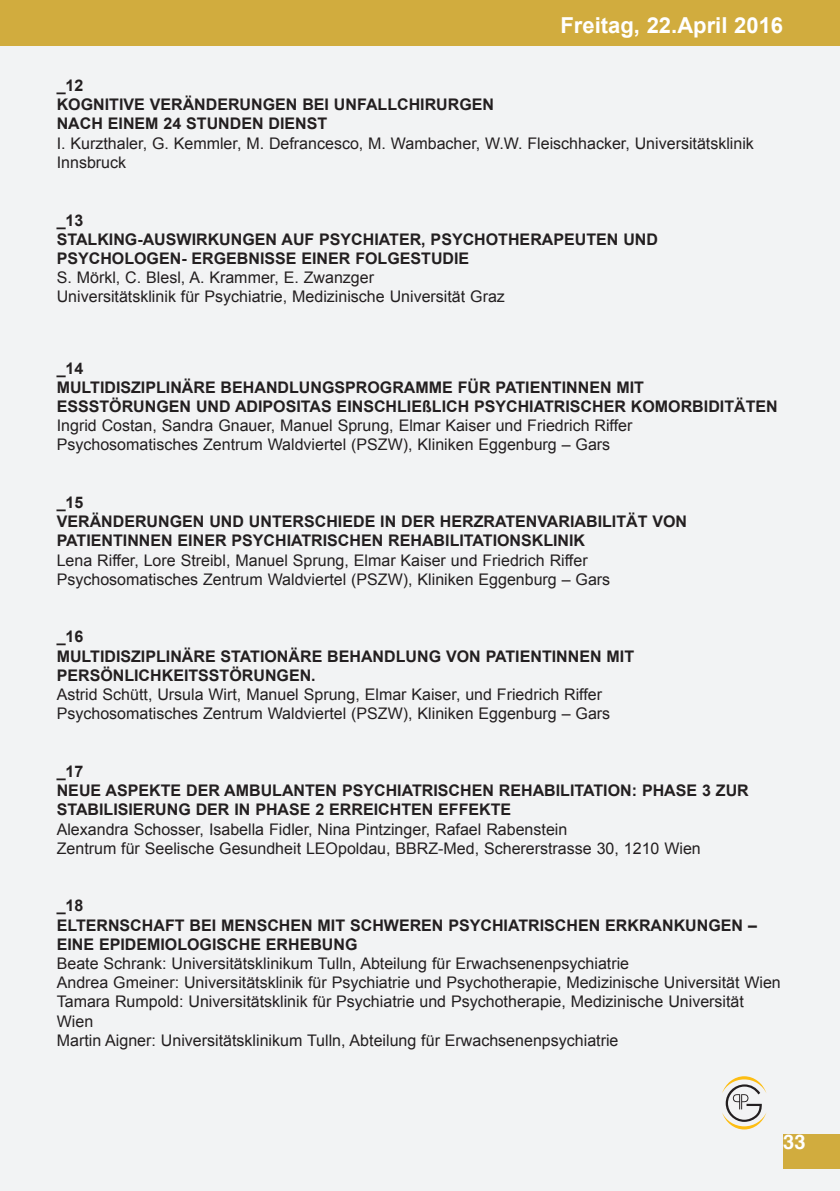
<style>
.page{position:relative;width:840px;height:1191px;background:#fff}
.page>*{position:absolute;margin:0;border:0;box-sizing:border-box;transform-origin:0 0}
.t1{font:700 22px "Arial";color:#fff}
.t2{font:700 20px "Helvetica";color:#fff}
.t3{font:16px/19.2px "Arial";color:#231f20}
.t4{font:700 16px/19.2px "Arial";color:#231f20}
</style>
<div class="page">
<div style="left:0;top:0;width:839px;height:1191px;background:#f2f3f4"></div>
<div style="left:782px;top:1134px;width:57px;height:34px;background:#d1ac3e"></div>
<svg style="left:722px;top:1076px;width:44px;height:53px"></svg>
<div style="left:0;top:0;width:839px;height:45px;background:#d1ac3e"></div>
<h1 class="t1" style="left:560px;top:11px;width:224px">Freitag, 22.April 2016</h1>
<p class="t4" style="left:57px;top:76px;width:438px">_12<br>KOGNITIVE VERÄNDERUNGEN BEI UNFALLCHIRURGEN<br>NACH EINEM 24 STUNDEN DIENST</p>
<p class="t3" style="left:57px;top:134px;width:698px">I. Kurzthaler, G. Kemmler, M. Defrancesco, M. Wambacher, W.W. Fleischhacker, Universitätsklinik<br>Innsbruck</p>
<p class="t4" style="left:57px;top:211px;width:602px">_13<br>STALKING-AUSWIRKUNGEN AUF PSYCHIATER, PSYCHOTHERAPEUTEN UND<br>PSYCHOLOGEN- ERGEBNISSE EINER FOLGESTUDIE</p>
<p class="t3" style="left:57px;top:268px;width:449px">S. Mörkl, C. Blesl, A. Krammer, E. Zwanzger<br>Universitätsklinik für Psychiatrie, Medizinische Universität Graz</p>
<p class="t4" style="left:57px;top:359px;width:722px">_14<br>MULTIDISZIPLINÄRE BEHANDLUNGSPROGRAMME FÜR PATIENTINNEN MIT<br>ESSSTÖRUNGEN UND ADIPOSITAS EINSCHLIEßLICH PSYCHIATRISCHER KOMORBIDITÄTEN</p>
<p class="t3" style="left:57px;top:416px;width:577px">Ingrid Costan, Sandra Gnauer, Manuel Sprung, Elmar Kaiser und Friedrich Riffer<br>Psychosomatisches Zentrum Waldviertel (PSZW), Kliniken Eggenburg – Gars</p>
<p class="t4" style="left:57px;top:493px;width:631px">_15<br>VERÄNDERUNGEN UND UNTERSCHIEDE IN DER HERZRATENVARIABILITÄT VON<br>PATIENTINNEN EINER PSYCHIATRISCHEN REHABILITATIONSKLINIK</p>
<p class="t3" style="left:57px;top:550px;width:554px">Lena Riffer, Lore Streibl, Manuel Sprung, Elmar Kaiser und Friedrich Riffer<br>Psychosomatisches Zentrum Waldviertel (PSZW), Kliniken Eggenburg – Gars</p>
<p class="t4" style="left:57px;top:628px;width:578px">_16<br>MULTIDISZIPLINÄRE STATIONÄRE BEHANDLUNG VON PATIENTINNEN MIT<br>PERSÖNLICHKEITSSTÖRUNGEN.</p>
<p class="t3" style="left:57px;top:685px;width:554px">Astrid Schütt, Ursula Wirt, Manuel Sprung, Elmar Kaiser, und Friedrich Riffer<br>Psychosomatisches Zentrum Waldviertel (PSZW), Kliniken Eggenburg – Gars</p>
<p class="t4" style="left:57px;top:762px;width:693px">_17<br>NEUE ASPEKTE DER AMBULANTEN PSYCHIATRISCHEN REHABILITATION: PHASE 3 ZUR<br>STABILISIERUNG DER IN PHASE 2 ERREICHTEN EFFEKTE</p>
<p class="t3" style="left:57px;top:819px;width:645px">Alexandra Schosser, Isabella Fidler, Nina Pintzinger, Rafael Rabenstein<br>Zentrum für Seelische Gesundheit LEOpoldau, BBRZ-Med, Schererstrasse 30, 1210 Wien</p>
<p class="t4" style="left:57px;top:896px;width:701px">_18<br>ELTERNSCHAFT BEI MENSCHEN MIT SCHWEREN PSYCHIATRISCHEN ERKRANKUNGEN –<br>EINE EPIDEMIOLOGISCHE ERHEBUNG</p>
<p class="t3" style="left:57px;top:954px;width:725px">Beate Schrank: Universitätsklinikum Tulln, Abteilung für Erwachsenenpsychiatrie<br>Andrea Gmeiner: Universitätsklinik für Psychiatrie und Psychotherapie, Medizinische Universität Wien Tamara Rumpold: Universitätsklinik für Psychiatrie und Psychotherapie, Medizinische Universität Wien<br>Martin Aigner: Universitätsklinikum Tulln, Abteilung für Erwachsenenpsychiatrie</p>
<p class="t2" style="left:782px;top:1126px;width:24px">33</p>
</div>
